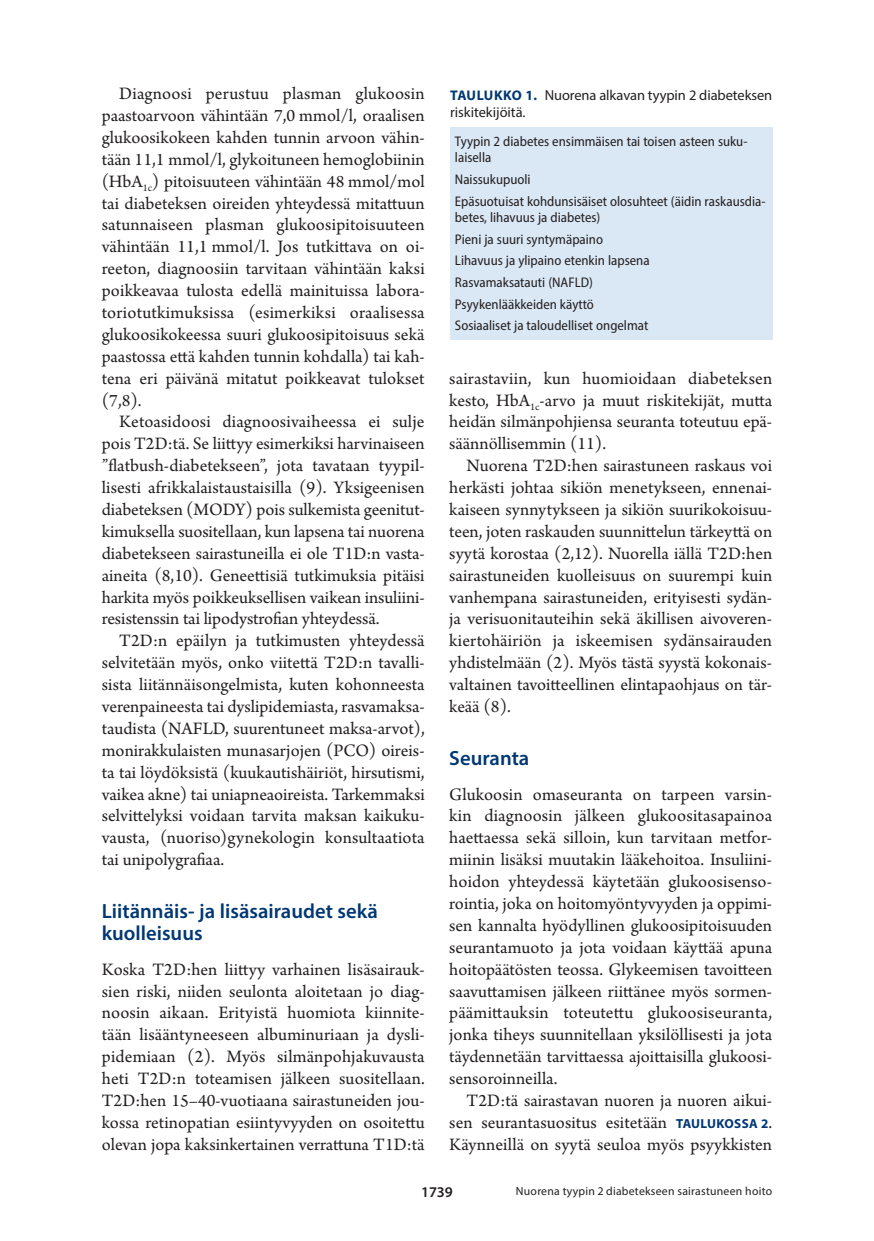
<style>
.page{position:relative;width:874px;height:1241px;background:#fff}
.page>*{position:absolute;margin:0;border:0;box-sizing:border-box;transform-origin:0 0}
.v1{font:600 20.65px/21.9px "Myriad Pro";color:#013874}
.l_ei_sis{font:18.38px/21.9px "Arno Pro";color:#231f20;text-align:justify}
.t1{font:600 14.88px "Myriad Pro";color:#231f20}
.kt{font:14.35px/17.5px "Myriad Pro";letter-spacing:-.005em;color:#231f20}
.t{font:semi-condensed 14px/16.6px "Myriad Pro";color:#231f20}
.Ala{font:11.72px "Myriad Pro";letter-spacing:.02em;color:#231f20}
.s1{font-weight:700;font-size:14px;color:#013874}
.s2{font-family:"Myriad Pro";font-weight:700;font-size:13.12px;color:#013874}
</style>
<div class="page">
<div style="left:450px;top:127px;width:321px;height:213px;background:#dae7f5"></div>
<p class="l_ei_sis" style="left:102px;top:84px;width:324px;text-indent:17px">Diagnoosi perustuu plasman glukoosin paastoarvoon vähintään 7,0 mmol/l, oraalisen glukoosikokeen kahden tunnin arvoon vähin&shy;tään 11,1 mmol/l, glykoituneen hemoglobiinin (HbA<sub>1c</sub>) pitoisuuteen vähintään 48 mmol/mol tai diabeteksen oireiden yhteydessä mitattuun satunnaiseen plasman glukoosipitoisuuteen vähintään 11,1 mmol/l. Jos tutkittava on oi&shy;reeton, diagnoosiin tarvitaan vähintään kaksi poikkeavaa tulosta edellä mainituissa labora&shy;toriotutkimuksissa (esimerkiksi oraalisessa glukoosikokeessa suuri glukoosipitoisuus sekä paastossa että kahden tunnin kohdalla) tai kah&shy;tena eri päivänä mitatut poikkeavat tulokset (7,8).</p>
<p class="l_ei_sis" style="left:102px;top:412px;width:324px;text-indent:17px">Ketoasidoosi diagnoosivaiheessa ei sulje pois T2D:tä. Se liittyy esimerkiksi harvinaiseen ”flatbush-diabetekseen”, jota tavataan tyypil&shy;lisesti afrikkalaistaustaisilla (9). Yksigeenisen diabeteksen (MODY) pois sulkemista geenitut&shy;kimuksella suositellaan, kun lapsena tai nuorena diabetekseen sairastuneilla ei ole T1D:n vasta&shy;aineita (8,10). Geneettisiä tutkimuksia pitäisi harkita myös poikkeuksellisen vaikean insuliini&shy;resistenssin tai lipodystrofian yhteydessä.</p>
<p class="l_ei_sis" style="left:102px;top:630px;width:324px;text-indent:17px">T2D:n epäilyn ja tutkimusten yhteydessä selvitetään myös, onko viitettä T2D:n tavalli&shy;sista liitännäisongelmista, kuten kohonneesta verenpaineesta tai dyslipidemiasta, rasvamaksa&shy;taudista (NAFLD, suurentuneet maksa-arvot), monirakkulaisten munasarjojen (PCO) oireis&shy;ta tai löydöksistä (kuukautishäiriöt, hirsutismi, vaikea akne) tai uniapneaoireista. Tarkemmaksi selvittelyksi voidaan tarvita maksan kaikuku&shy;vausta, (nuoriso)gynekologin konsultaatiota tai unipolygrafiaa.</p>
<p class="v1" style="left:102px;top:899px;width:277px">Liitännäis- ja lisäsairaudet sekä kuolleisuus</p>
<p class="l_ei_sis" style="left:102px;top:959px;width:324px">Koska T2D:hen liittyy varhainen lisäsairauk&shy;sien riski, niiden seulonta aloitetaan jo diag&shy;noosin aikaan. Erityistä huomiota kiinnite&shy;tään lisääntyneeseen albuminuriaan ja dysli&shy;pidemiaan (2). Myös silmänpohjakuvausta heti T2D:n toteamisen jälkeen suositellaan.<br>T2D:hen 15–40-vuotiaana sairastuneiden jou&shy;kossa retinopatian esiintyvyyden on osoitettu olevan jopa kaksinkertainen verrattuna T1D:tä</p>
<p class="kt" style="left:450px;top:86px;width:323px"><span class="s1">TAULUKKO 1.</span> Nuorena alkavan tyypin 2 diabeteksen riskitekijöitä.</p>
<p class="t" style="left:454px;top:132px;width:294px">Tyypin 2 diabetes ensimmäisen tai toisen asteen suku&shy;laisella</p>
<p class="t" style="left:454px;top:171px;width:77px">Naissukupuoli</p>
<p class="t" style="left:454px;top:192px;width:312px">Epäsuotuisat kohdunsisäiset olosuhteet (äidin raskausdia&shy;betes, lihavuus ja diabetes)</p>
<p class="t" style="left:454px;top:230px;width:149px">Pieni ja suuri syntymäpaino</p>
<p class="t" style="left:454px;top:252px;width:196px">Lihavuus ja ylipaino etenkin lapsena</p>
<p class="t" style="left:454px;top:274px;width:139px">Rasvamaksatauti (NAFLD)</p>
<p class="t" style="left:454px;top:295px;width:140px">Psyykenlääkkeiden käyttö</p>
<p class="t" style="left:454px;top:317px;width:195px">Sosiaaliset ja taloudelliset ongelmat</p>
<p class="l_ei_sis" style="left:449px;top:368px;width:324px">sairastaviin, kun huomioidaan diabeteksen kesto, HbA<sub>1c</sub>-arvo ja muut riskitekijät, mutta heidän silmänpohjiensa seuranta toteutuu epä&shy;säännöllisemmin (11).</p>
<p class="l_ei_sis" style="left:449px;top:455px;width:324px;text-indent:17px">Nuorena T2D:hen sairastuneen raskaus voi herkästi johtaa sikiön menetykseen, ennenai&shy;kaiseen synnytykseen ja sikiön suurikokoisuu&shy;teen, joten raskauden suunnittelun tärkeyttä on syytä korostaa (2,12). Nuorella iällä T2D:hen sairastuneiden kuolleisuus on suurempi kuin vanhempana sairastuneiden, erityisesti sydän&shy;ja verisuonitauteihin sekä äkillisen aivoveren&shy;kiertohäiriön ja iskeemisen sydänsairauden yhdistelmään (2). Myös tästä syystä kokonais&shy;valtainen tavoitteellinen elintapaohjaus on tär&shy;keää (8).</p>
<p class="v1" style="left:449px;top:746px;width:82px">Seuranta</p>
<p class="l_ei_sis" style="left:449px;top:784px;width:324px">Glukoosin omaseuranta on tarpeen varsin&shy;kin diagnoosin jälkeen glukoositasapainoa haettaessa sekä silloin, kun tarvitaan metfor&shy;miinin lisäksi muutakin lääkehoitoa. Insuliini&shy;hoidon yhteydessä käytetään glukoosisenso&shy;rointia, joka on hoitomyöntyvyyden ja oppimi&shy;sen kannalta hyödyllinen glukoosipitoisuuden seurantamuoto ja jota voidaan käyttää apuna hoitopäätösten teossa. Glykeemisen tavoitteen saavuttamisen jälkeen riittänee myös sormen&shy;päämittauksin toteutettu glukoosiseuranta, jonka tiheys suunnitellaan yksilöllisesti ja jota täydennetään tarvittaessa ajoittaisilla glukoosi&shy;sensoroinneilla.</p>
<p class="l_ei_sis" style="left:449px;top:1090px;width:324px;text-indent:17px">T2D:tä sairastavan nuoren ja nuoren aikui&shy;sen seurantasuositus esitetään <span class="s2">TAULUKOSSA 2</span>.<br>Käynneillä on syytä seuloa myös psyykkisten</p>
<p class="t1" style="left:421px;top:1182px;width:33px">1739</p>
<p class="Ala" style="left:515px;top:1183px;width:257px">Nuorena tyypin 2 diabetekseen sairastuneen hoito</p>
</div>
